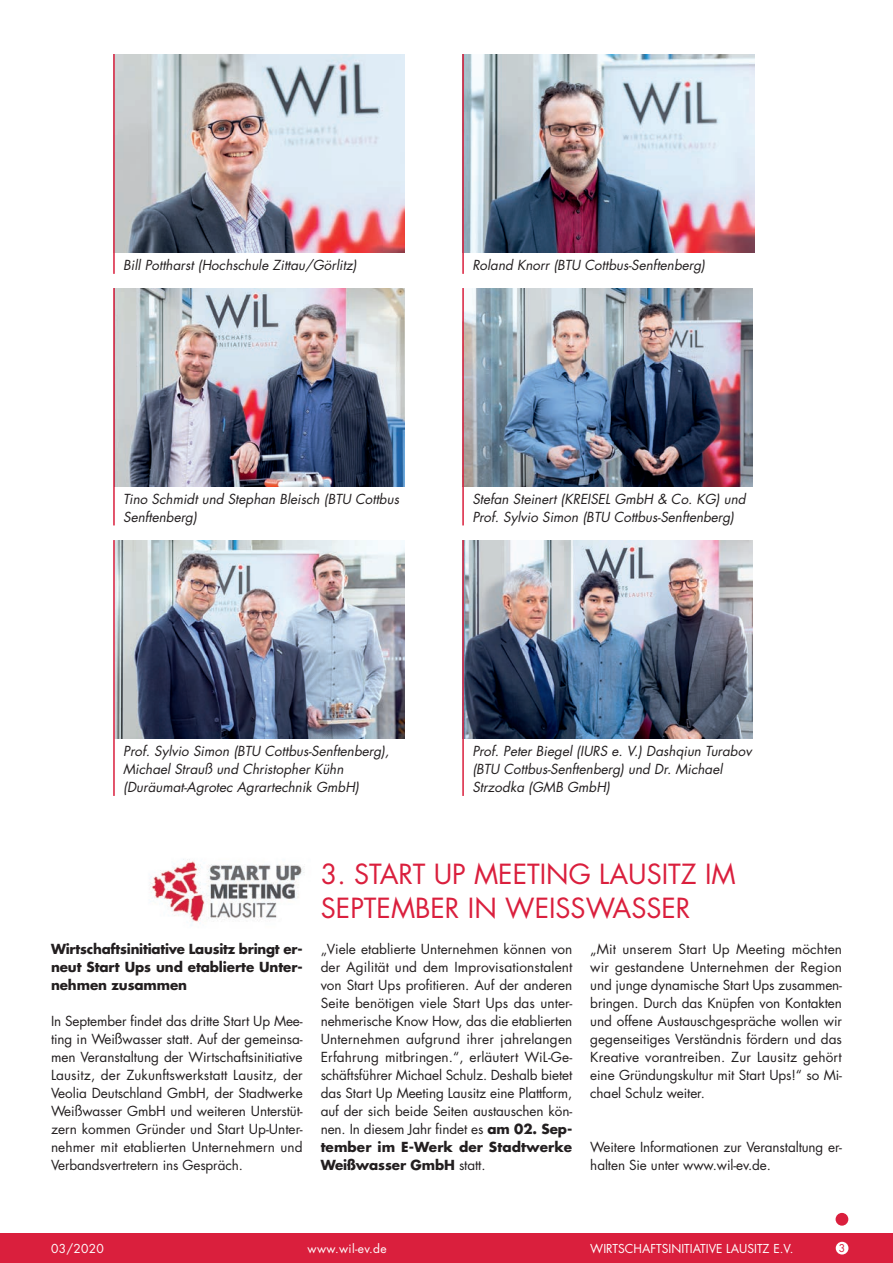
<style>
.page{position:relative;width:893px;height:1263px;background:#fff}
.page>*{position:absolute;margin:0;border:0;box-sizing:border-box;transform-origin:0 0}
.Überschrift{font:27px "Futura";color:#da1f3d}
.Fließtext_schwarz{font:13.5px/18px "Futura";letter-spacing:-.01em;color:#231f20;text-align:justify}
.Fließtext_schwarz-2{font:italic 13.5px/18px "Futura";color:#231f20}
.Fließtext_schwarz-3{font:700 13.5px/18px "Futura";letter-spacing:-.01em;color:#231f20;text-align:justify}
.t1{font:12px "Futura";color:#fff}
.t2{font:12px "Futura";letter-spacing:.025em;color:#fff}
.t3{font:10.5px "Futura";color:#da1f3d}
.s1{font-weight:700}
</style>
<div class="page">
<div style="left:0;top:1233px;width:893px;height:30px;background:#da1f3d"></div>
<div style="left:836px;top:1242px;width:12px;height:12px;background:#fff;border-radius:50%"></div>
<div style="left:836px;top:1213px;width:12px;height:13px;background:#da1f3d;border-radius:50%"></div>
<img style="left:115px;top:54px;width:289px;height:198px">
<img style="left:464px;top:54px;width:290px;height:198px">
<img style="left:115px;top:288px;width:289px;height:198px">
<img style="left:464px;top:288px;width:288px;height:198px">
<img style="left:115px;top:540px;width:289px;height:198px">
<img style="left:464px;top:540px;width:288px;height:198px">
<hr style="left:113px;top:54px;width:2px;height:220px;background:#da1f3d">
<hr style="left:462px;top:54px;width:2px;height:220px;background:#da1f3d">
<hr style="left:113px;top:288px;width:2px;height:237px;background:#da1f3d">
<hr style="left:462px;top:288px;width:2px;height:237px;background:#da1f3d">
<hr style="left:113px;top:540px;width:2px;height:256px;background:#da1f3d">
<hr style="left:462px;top:540px;width:2px;height:256px;background:#da1f3d">
<img style="left:150px;top:859px;width:154px;height:67px">
<p class="Fließtext_schwarz-2" style="left:123px;top:256px;width:235px">Bill Pottharst (Hochschule Zittau/Görlitz)</p>
<p class="Fließtext_schwarz-2" style="left:472px;top:256px;width:234px">Roland Knorr (BTU Cottbus-Senftenberg)</p>
<p class="Fließtext_schwarz-2" style="left:123px;top:490px;width:277px">Tino Schmidt und Stephan Bleisch (BTU Cottbus<br>Senftenberg)</p>
<p class="Fließtext_schwarz-2" style="left:472px;top:490px;width:275px">Stefan Steinert (KREISEL GmbH &amp; Co. KG) und<br>Prof. Sylvio Simon (BTU Cottbus-Senftenberg)</p>
<p class="Fließtext_schwarz-2" style="left:123px;top:742px;width:267px">Prof. Sylvio Simon (BTU Cottbus-Senftenberg),<br>Michael Strauß und Christopher Kühn (Duräumat-Agrotec Agrartechnik GmbH)</p>
<p class="Fließtext_schwarz-2" style="left:472px;top:742px;width:281px">Prof. Peter Biegel (IURS e. V.) Dashqiun Turabov (BTU Cottbus-Senftenberg) und Dr. Michael<br>Strzodka (GMB GmbH)</p>
<p class="Fließtext_schwarz-3" style="left:51px;top:940px;width:253px">Wirtschaftsinitiative Lausitz bringt er&shy;neut Start Ups und etablierte Unter&shy;nehmen zusammen</p>
<p class="Fließtext_schwarz" style="left:51px;top:1012px;width:253px">In September findet das dritte Start Up Mee&shy;ting in Weißwasser statt. Auf der gemeinsa&shy;men Veranstaltung der Wirtschaftsinitiative Lausitz, der Zukunftswerkstatt Lausitz, der Veolia Deutschland GmbH, der Stadtwerke Weißwasser GmbH und weiteren Unterstüt&shy;zern kommen Gründer und Start Up-Unter&shy;nehmer mit etablierten Unternehmern und Verbandsvertretern ins Gespräch.</p>
<p class="Überschrift" style="left:321px;top:856px;width:416px">3. START UP MEETING LAUSITZ IM</p>
<p class="Überschrift" style="left:321px;top:891px;width:371px">SEPTEMBER IN WEISSWASSER</p>
<p class="Fließtext_schwarz" style="left:321px;top:940px;width:253px">„Viele etablierte Unternehmen können von der Agilität und dem Improvisationstalent von Start Ups profitieren. Auf der anderen Seite benötigen viele Start Ups das unter&shy;nehmerische Know How, das die etablierten Unternehmen aufgrund ihrer jahrelangen Erfahrung mitbringen.“, erläutert WiL-Ge&shy;schäftsführer Michael Schulz. Deshalb bietet das Start Up Meeting Lausitz eine Plattform, auf der sich beide Seiten austauschen kön&shy;nen. In diesem Jahr findet es <span class="s1">am 02. Sep&shy;tember im E-Werk der Stadtwerke Weißwasser GmbH</span> statt.</p>
<p class="Fließtext_schwarz" style="left:590px;top:940px;width:253px">„Mit unserem Start Up Meeting möchten wir gestandene Unternehmen der Region und junge dynamische Start Ups zusammen&shy;bringen. Durch das Knüpfen von Kontakten und offene Austauschgespräche wollen wir gegenseitiges Verständnis fördern und das Kreative vorantreiben. Zur Lausitz gehört eine Gründungskultur mit Start Ups!“ so Mi&shy;chael Schulz weiter.</p>
<p class="Fließtext_schwarz" style="left:590px;top:1138px;width:253px">Weitere Informationen zur Veranstaltung er&shy;halten Sie unter www.wil-ev.de.</p>
<p class="t1" style="left:51px;top:1240px;width:54px">03/2020</p>
<p class="t2" style="left:308px;top:1240px;width:81px">www.wil-ev.de</p>
<p class="t1" style="left:590px;top:1240px;width:205px">WIRTSCHAFTSINITIATIVE LAUSITZ E.V.</p>
<p class="t3" style="left:839px;top:1241px;width:8px">3</p>
</div>
